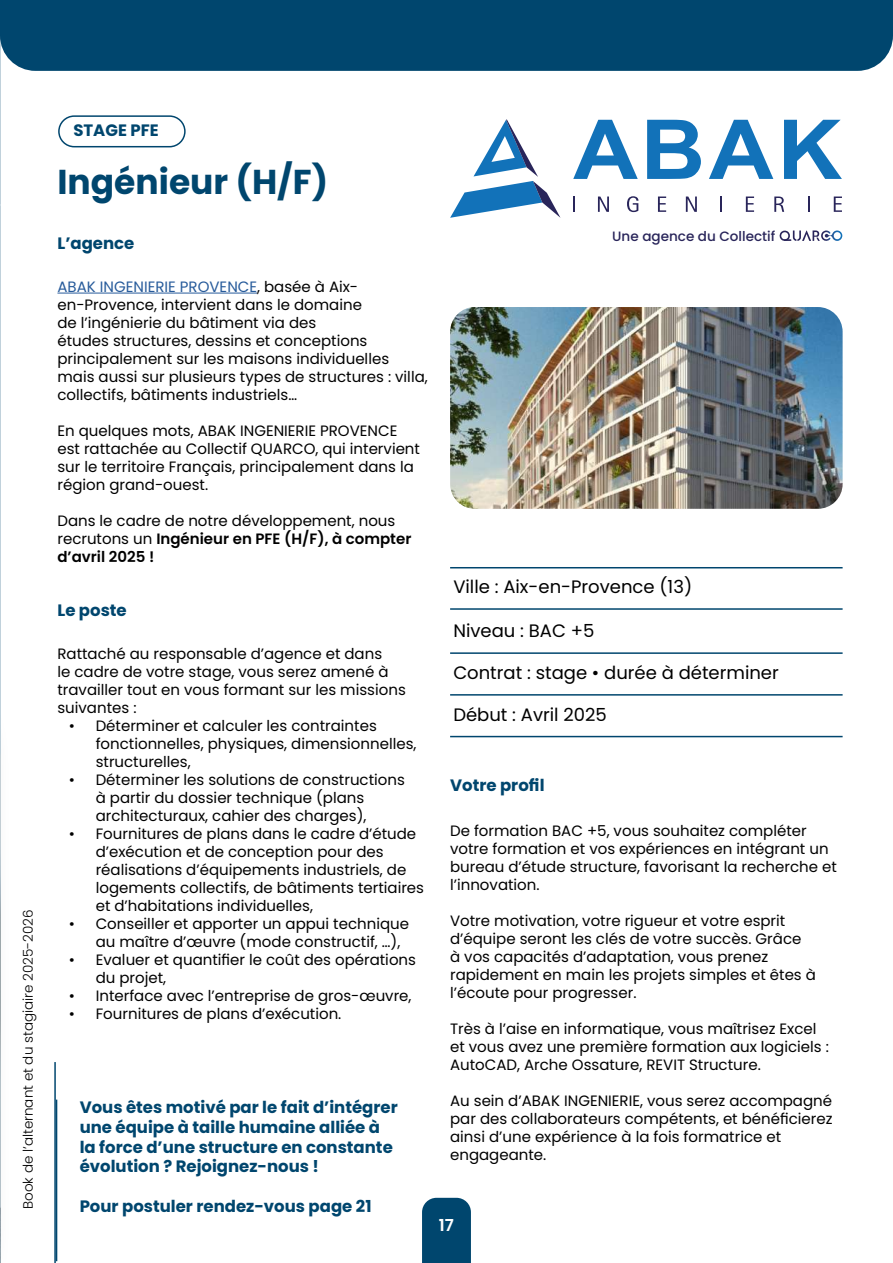
<style>
.page{position:relative;width:893px;height:1263px;background:#fff}
.page>*{position:absolute;margin:0;border:0;box-sizing:border-box;transform-origin:0 0}
.t1{font:700 34.5px "Poppins";color:#00466e}
.t2{font:18px "Poppins";color:#000}
.t3{font:700 16.5px/19.8px "Poppins";color:#00466e}
.t4{font:600 16.5px "Poppins";color:#fff}
.t5{font:15px/18px "Poppins";color:#000}
.t6{font:300 13.5px "Poppins";color:#000}
.t7{font:500 13.5px "Poppins";color:#29255a}
.s1{color:#275b9b}
.s2{font-weight:600}
</style>
<div class="page">
<svg style="left:0;top:667px;width:1px;height:596px"></svg>
<div style="left:0;top:0;width:893px;height:71px;background:#00466e"></div>
<div style="left:422px;top:1198px;width:49px;height:65px;background:#00466e"></div>
<hr style="left:54px;top:1062px;width:2px;height:201px;background:#00466e">
<img style="left:450px;top:307px;width:393px;height:202px">
<hr style="left:57px;top:293px;width:200px;height:1px;background:#275b9b">
<hr style="left:450px;top:608px;width:393px;height:2px;background:#00466e">
<hr style="left:450px;top:567px;width:393px;height:1px;background:#00466e">
<svg style="left:647px;top:120px;width:54px;height:59px"></svg>
<svg style="left:709px;top:120px;width:64px;height:59px"></svg>
<svg style="left:573px;top:120px;width:65px;height:59px"></svg>
<svg style="left:784px;top:120px;width:58px;height:59px"></svg>
<svg style="left:573px;top:197px;width:2px;height:15px"></svg>
<svg style="left:598px;top:197px;width:11px;height:15px"></svg>
<svg style="left:627px;top:196px;width:11px;height:16px"></svg>
<svg style="left:658px;top:197px;width:8px;height:15px"></svg>
<svg style="left:686px;top:197px;width:11px;height:15px"></svg>
<svg style="left:720px;top:197px;width:2px;height:15px"></svg>
<svg style="left:746px;top:197px;width:8px;height:15px"></svg>
<svg style="left:774px;top:197px;width:10px;height:15px"></svg>
<svg style="left:808px;top:197px;width:1px;height:15px"></svg>
<svg style="left:834px;top:197px;width:8px;height:15px"></svg>
<svg style="left:450px;top:120px;width:110px;height:98px"></svg>
<svg style="left:779px;top:230px;width:64px;height:11px"></svg>
<hr style="left:450px;top:652px;width:393px;height:2px;background:#00466e">
<div style="left:58px;top:115px;width:128px;height:32px;border:2px solid #00466e;border-radius:15px"></div>
<hr style="left:450px;top:694px;width:393px;height:2px;background:#00466e">
<hr style="left:450px;top:736px;width:393px;height:1px;background:#00466e">
<hr style="left:56px;top:1099px;width:1px;height:162px;background:#00466e">
<p class="t6" style="left:20px;top:1209px;width:301px;rotate:-90deg">Book de l’alternant et du stagiaire 2025-2026</p>
<p class="t3" style="left:73px;top:121px;width:87px">STAGE PFE</p>
<h1 class="t1" style="left:57px;top:162px;width:272px">Ingénieur (H/F)</h1>
<p class="t3" style="left:57px;top:233px;width:78px">L’agence</p>
<p class="t5" style="left:57px;top:278px;width:372px"><span class="s1">ABAK INGENIERIE PROVENCE</span>, basée à Aix&shy;en-Provence, intervient dans le domaine<br>de l’ingénierie du bâtiment via des<br>études structures, dessins et conceptions principalement sur les maisons individuelles mais aussi sur plusieurs types de structures : villa, collectifs, bâtiments industriels…</p>
<p class="t5" style="left:57px;top:422px;width:364px">En quelques mots, ABAK INGENIERIE PROVENCE est rattachée au Collectif QUARCO, qui intervient sur le territoire Français, principalement dans la région grand-ouest.</p>
<p class="t5" style="left:57px;top:512px;width:355px">Dans le cadre de notre développement, nous recrutons un <span class="s2">Ingénieur en PFE (H/F), à compter d’avril 2025 !</span></p>
<p class="t3" style="left:57px;top:601px;width:71px">Le poste</p>
<p class="t5" style="left:57px;top:645px;width:350px">Rattaché au responsable d’agence et dans<br>le cadre de votre stage, vous serez amené à travailler tout en vous formant sur les missions suivantes :</p>
<p class="t5" style="left:96px;top:717px;width:322px;text-indent:-27px">• Déterminer et calculer les contraintes fonctionnelles, physiques, dimensionnelles, structurelles,</p>
<p class="t5" style="left:96px;top:771px;width:311px;text-indent:-27px">• Déterminer les solutions de constructions à partir du dossier technique (plans architecturaux, cahier des charges),</p>
<p class="t5" style="left:96px;top:825px;width:330px;text-indent:-27px">• Fournitures de plans dans le cadre d’étude d’exécution et de conception pour des réalisations d’équipements industriels, de logements collectifs, de bâtiments tertiaires et d’habitations individuelles,</p>
<p class="t5" style="left:96px;top:915px;width:315px;text-indent:-27px">• Conseiller et apporter un appui technique au maître d’œuvre (mode constructif, …),</p>
<p class="t5" style="left:96px;top:951px;width:322px;text-indent:-27px">• Evaluer et quantifier le coût des opérations du projet,</p>
<p class="t5" style="left:69px;top:987px;width:344px">• Interface avec l’entreprise de gros-œuvre,</p>
<p class="t5" style="left:69px;top:1005px;width:274px">• Fournitures de plans d’exécution.</p>
<p class="t3" style="left:80px;top:1097px;width:320px">Vous êtes motivé par le fait d’intégrer une équipe à taille humaine alliée à la force d’une structure en constante évolution ? Rejoignez-nous !</p>
<p class="t3" style="left:80px;top:1196px;width:293px">Pour postuler rendez-vous page 21</p>
<p class="t7" style="left:612px;top:228px;width:165px">Une agence du Collectif</p>
<p class="t2" style="left:453px;top:576px;width:240px">Ville : Aix-en-Provence (13)</p>
<p class="t2" style="left:453px;top:621px;width:142px">Niveau : BAC +5</p>
<p class="t2" style="left:453px;top:662px;width:327px">Contrat : stage • durée à déterminer</p>
<p class="t2" style="left:453px;top:704px;width:155px">Début : Avril 2025</p>
<p class="t3" style="left:450px;top:775px;width:96px">Votre profil</p>
<p class="t5" style="left:450px;top:822px;width:388px">De formation BAC +5, vous souhaitez compléter votre formation et vos expériences en intégrant un bureau d’étude structure, favorisant la recherche et l’innovation.</p>
<p class="t5" style="left:450px;top:912px;width:367px">Votre motivation, votre rigueur et votre esprit d’équipe seront les clés de votre succès. Grâce<br>à vos capacités d’adaptation, vous prenez rapidement en main les projets simples et êtes à l’écoute pour progresser.</p>
<p class="t5" style="left:450px;top:1020px;width:380px">Très à l’aise en informatique, vous maîtrisez Excel et vous avez une première formation aux logiciels :<br>AutoCAD, Arche Ossature, REVIT Structure.</p>
<p class="t5" style="left:450px;top:1092px;width:384px">Au sein d’ABAK INGENIERIE, vous serez accompagné par des collaborateurs compétents, et bénéficierez ainsi d’une expérience à la fois formatrice et engageante.</p>
<p class="t4" style="left:439px;top:1216px;width:17px">17</p>
</div>
